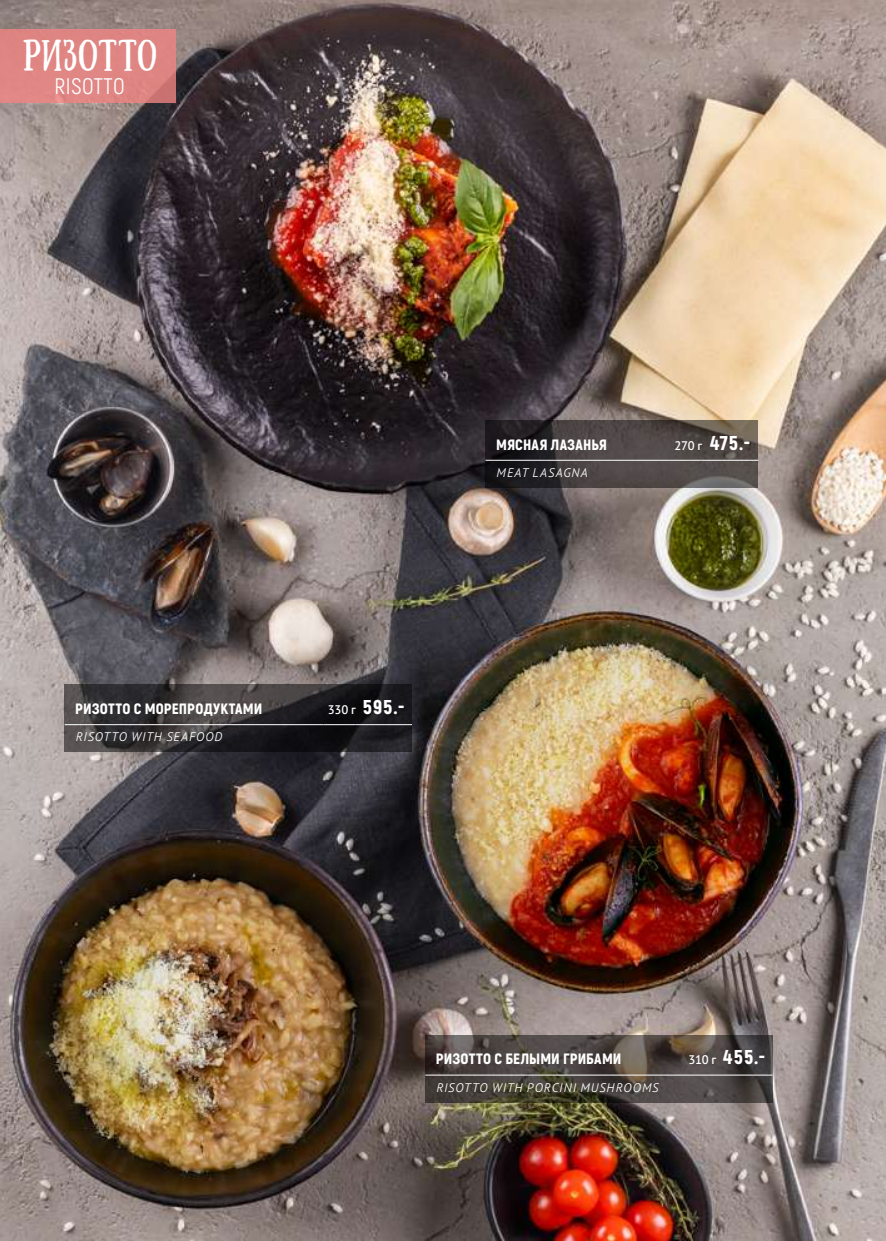
<style>
.page{position:relative;width:886px;height:1241px;background:#fff}
.page>*{position:absolute;margin:0;border:0;box-sizing:border-box;transform-origin:0 0}
.t1{font:31.25px "Sunday";letter-spacing:.025em;color:#fff}
.t2{font:22.5px "Akrobat";letter-spacing:.025em;color:#fff}
.t3{font:900 20px "Akrobat";letter-spacing:.055em;color:#fff}
.t4{font:900 15px "Akrobat";letter-spacing:.02em;color:#fff}
.t5{font:italic 300 12.5px "PT Sans Pro";letter-spacing:.075em;color:#fff}
.s1{font-family:"PT Sans Pro";font-weight:600;font-size:12.5px}
</style>
<div class="page">
<img style="left:0;top:0;width:886px;height:1240px">
<svg style="left:485px;top:420px;width:273px;height:67px;fill:#4d4645"></svg>
<hr style="left:485px;top:459px;width:185px;height:1px;background:#fff">
<hr style="left:670px;top:459px;width:32px;height:1px;background:#fff">
<hr style="left:702px;top:459px;width:56px;height:1px;background:#fff">
<svg style="left:65px;top:684px;width:347px;height:68px"></svg>
<hr style="left:65px;top:724px;width:258px;height:1px;background:#fff">
<hr style="left:323px;top:724px;width:32px;height:1px;background:#fff">
<hr style="left:355px;top:724px;width:57px;height:1px;background:#fff">
<svg style="left:425px;top:1034px;width:347px;height:68px"></svg>
<hr style="left:425px;top:1074px;width:259px;height:1px;background:#fff">
<hr style="left:684px;top:1074px;width:32px;height:1px;background:#fff">
<hr style="left:716px;top:1074px;width:56px;height:1px;background:#fff">
<div style="left:0;top:30px;width:176px;height:73px;background:#df8583"></div>
<h1 class="t1" style="left:23px;top:34px;width:135px">ризотто</h1>
<h2 class="t2" style="left:55px;top:73px;width:72px">RISOTTO</h2>
<p class="t4" style="left:75px;top:699px;width:189px">РИЗОТТО С МОРЕПРОДУКТАМИ</p>
<h3 class="t3" style="left:328px;top:694px;width:78px"><span class="s1">330 г</span> 595.-</h3>
<p class="t5" style="left:76px;top:728px;width:148px">RISOTTO WITH SEAFOOD</p>
<p class="t4" style="left:496px;top:434px;width:112px">МЯСНАЯ ЛАЗАНЬЯ</p>
<h3 class="t3" style="left:674px;top:429px;width:77px"><span class="s1">270 г</span> 475.-</h3>
<p class="t5" style="left:497px;top:464px;width:92px">MEAT LASAGNA</p>
<p class="t4" style="left:436px;top:1049px;width:187px">РИЗОТТО С БЕЛЫМИ ГРИБАМИ</p>
<h3 class="t3" style="left:688px;top:1044px;width:78px"><span class="s1">310 г</span> 455.-</h3>
<p class="t5" style="left:436px;top:1079px;width:223px">RISOTTO WITH PORCINI MUSHROOMS</p>
</div>
